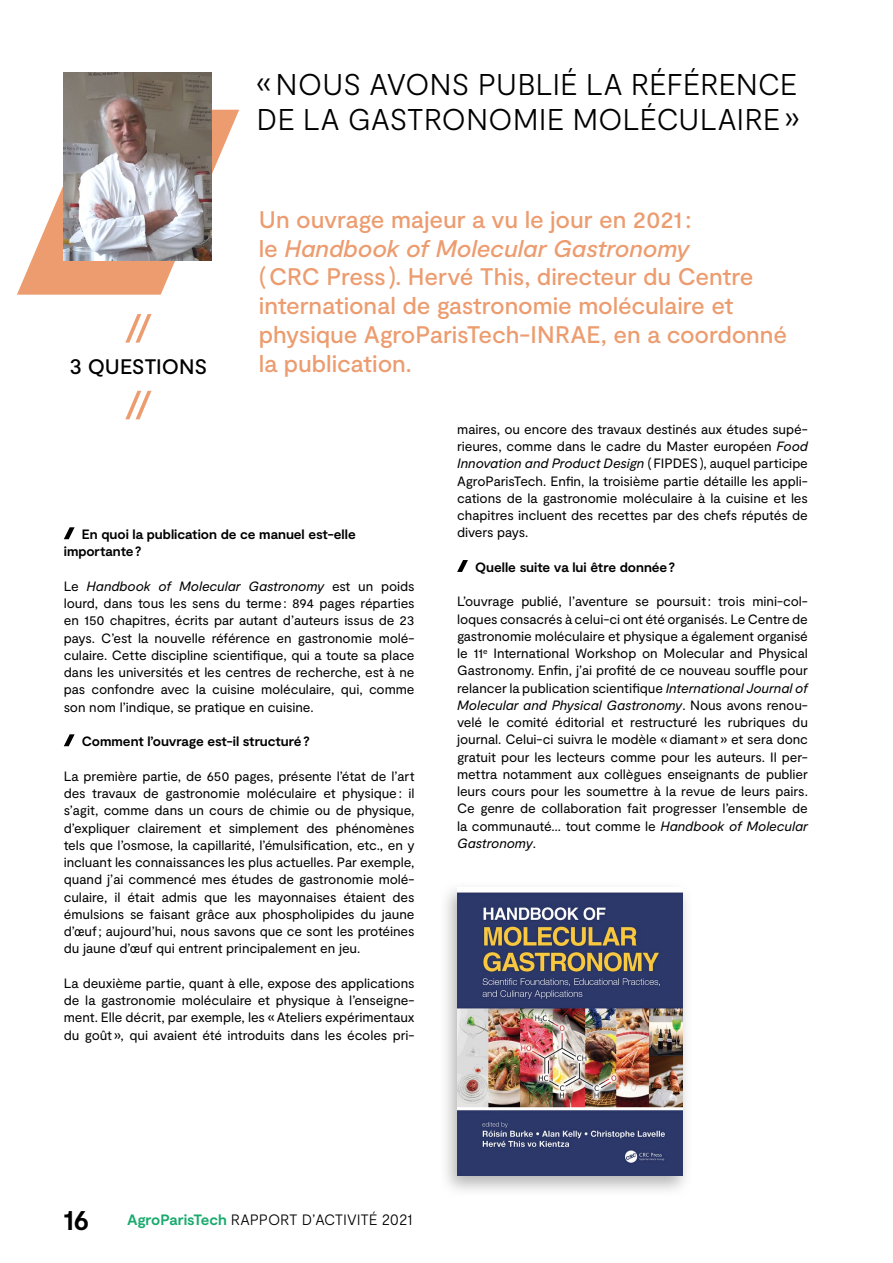
<style>
.page{position:relative;width:893px;height:1263px;background:#fff}
.page>*{position:absolute;margin:0;border:0;box-sizing:border-box;transform-origin:0 0}
.t1{font:300 30px/34.5px "Moderat";letter-spacing:-.005em;color:#000}
.t2{font:700 27px "Moderat";color:#000}
.t3{font:500 24px/28.8px "Moderat";letter-spacing:-.005em;color:#ec9c6f}
.t4{font:500 21px "Moderat";letter-spacing:-.005em;color:#000}
.t5{font:300 15px "Moderat";letter-spacing:-.01em;color:#000}
.t6{font:13.5px/17.2px "Moderat";letter-spacing:-.005em;color:#000;text-align:justify}
.t7{font:700 13.5px/17.2px "Moderat";letter-spacing:-.005em;color:#000}
.s1{font-style:italic}
.s2{font-weight:700;color:#1aaa6d}
</style>
<div class="page">
<div style="left:439px;top:880px;width:254px;height:317px;background:#989898;opacity:.71"></div>
<img style="left:457px;top:887px;width:226px;height:289px">
<svg style="left:64px;top:527px;width:11px;height:12px"></svg>
<svg style="left:64px;top:734px;width:11px;height:12px"></svg>
<svg style="left:457px;top:560px;width:11px;height:12px"></svg>
<svg style="left:125px;top:314px;width:26px;height:29px"></svg>
<svg style="left:125px;top:391px;width:26px;height:28px"></svg>
<svg style="left:17px;top:110px;width:222px;height:185px"></svg>
<img style="left:64px;top:72px;width:147px;height:188px">
<p class="t1" style="left:256px;top:68px;width:545px">«NOUS AVONS PUBLIÉ LA RÉFÉRENCE<br>DE LA GASTRONOMIE MOLÉCULAIRE»</p>
<p class="t3" style="left:259px;top:206px;width:434px">Un ouvrage majeur a vu le jour en 2021:</p>
<p class="t3" style="left:259px;top:235px;width:530px">le <span class="s1">Handbook of Molecular Gastronomy<br></span>(CRC Press ). Hervé This, directeur du Centre international de gastronomie moléculaire et physique AgroParisTech-INRAE, en a coordonné</p>
<p class="t4" style="left:70px;top:355px;width:139px">3 QUESTIONS</p>
<p class="t3" style="left:259px;top:350px;width:154px">la publication.</p>
<p class="t7" style="left:64px;top:526px;width:293px;text-indent:18px">En quoi la publication de ce manuel est-elle importante?</p>
<p class="t6" style="left:64px;top:578px;width:352px">Le <span class="s1">Handbook of Molecular Gastronomy</span> est un poids lourd, dans tous les sens du terme : 894 pages réparties en 150 chapitres, écrits par autant d’auteurs issus de 23 pays. C’est la nouvelle référence en gastronomie molé&shy;culaire. Cette discipline scientifique, qui a toute sa place dans les universités et les centres de recherche, est à ne pas confondre avec la cuisine moléculaire, qui, comme son nom l’indique, se pratique en cuisine.</p>
<p class="t7" style="left:82px;top:733px;width:229px">Comment l’ouvrage est-il structuré?</p>
<p class="t6" style="left:64px;top:768px;width:352px">La première partie, de 650 pages, présente l’état de l’art des travaux de gastronomie moléculaire et physique : il s’agit, comme dans un cours de chimie ou de physique, d’expliquer clairement et simplement des phénomènes tels que l’osmose, la capillarité, l’émulsification, etc., en y incluant les connaissances les plus actuelles. Par exemple, quand j’ai commencé mes études de gastronomie molé&shy;culaire, il était admis que les mayonnaises étaient des émulsions se faisant grâce aux phospholipides du jaune d’œuf ; aujourd’hui, nous savons que ce sont les protéines du jaune d’œuf qui entrent principalement en jeu.</p>
<p class="t6" style="left:64px;top:975px;width:352px">La deuxième partie, quant à elle, expose des applications de la gastronomie moléculaire et physique à l’enseigne&shy;ment. Elle décrit, par exemple, les « Ateliers expérimentaux du goût », qui avaient été introduits dans les écoles pri-</p>
<p class="t6" style="left:457px;top:421px;width:352px">maires, ou encore des travaux destinés aux études supé&shy;rieures, comme dans le cadre du Master européen <span class="s1">Food Innovation and Product Design</span> ( FIPDES ), auquel participe AgroParisTech. Enfin, la troisième partie détaille les appli&shy;cations de la gastronomie moléculaire à la cuisine et les chapitres incluent des recettes par des chefs réputés de divers pays.</p>
<p class="t7" style="left:475px;top:559px;width:202px">Quelle suite va lui être donnée?</p>
<p class="t6" style="left:457px;top:593px;width:352px">L’ouvrage publié, l’aventure se poursuit : trois mini-col&shy;loques consacrés à celui-ci ont été organisés. Le Centre de gastronomie moléculaire et physique a également organisé le 11<sup>e</sup> International Workshop on Molecular and Physical Gastronomy. Enfin, j’ai profité de ce nouveau souffle pour relancer la publication scientifique <span class="s1">International Journal of Molecular and Physical Gastronomy</span>. Nous avons renou&shy;velé le comité éditorial et restructuré les rubriques du journal. Celui-ci suivra le modèle « diamant » et sera donc gratuit pour les lecteurs comme pour les auteurs. Il per&shy;mettra notamment aux collègues enseignants de publier leurs cours pour les soumettre à la revue de leurs pairs.<br>Ce genre de collaboration fait progresser l’ensemble de la communauté… tout comme le <span class="s1">Handbook of Molecular Gastronomy</span>.</p>
<h2 class="t2" style="left:63px;top:1204px;width:28px">16</h2>
<p class="t5" style="left:127px;top:1211px;width:287px"><span class="s2">AgroParisTech</span> RAPPORT D’ACTIVITÉ 2021</p>
</div>
